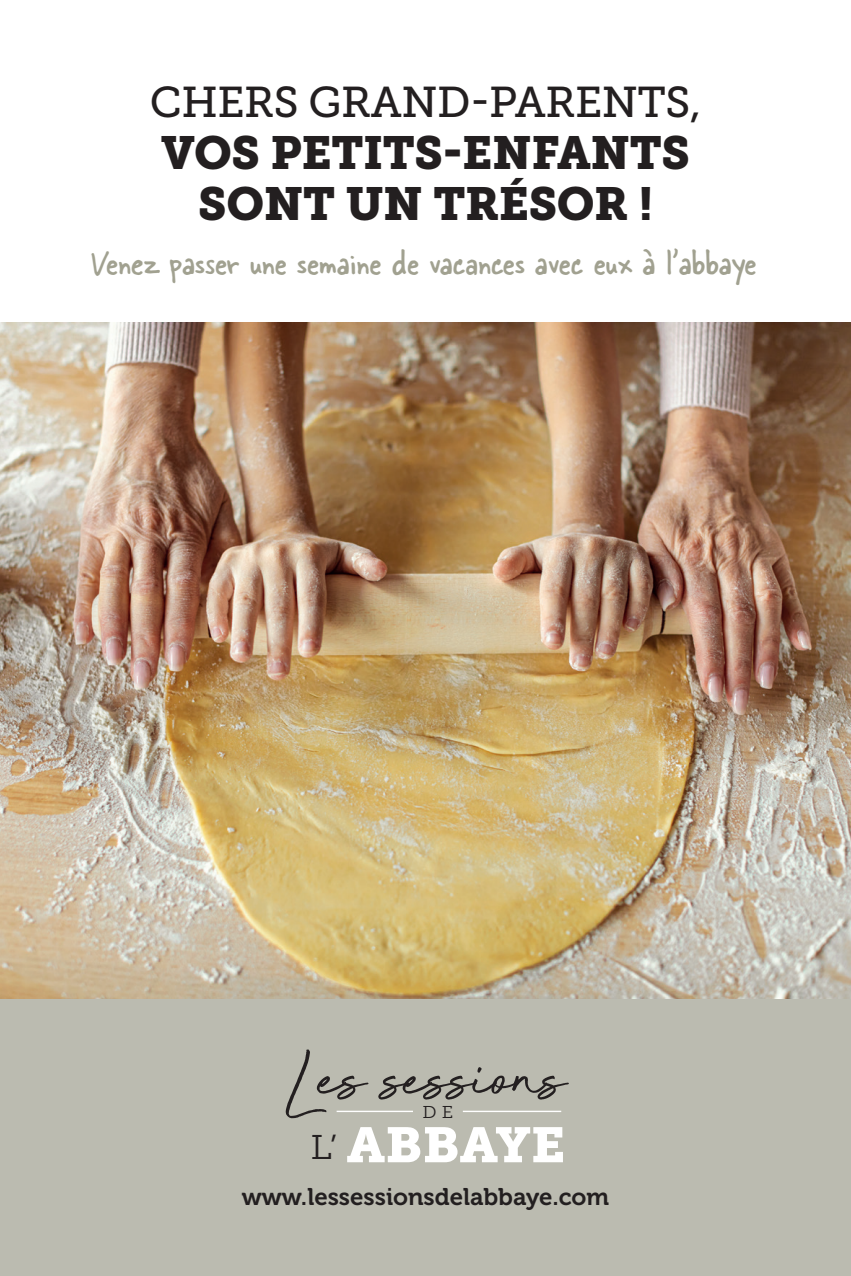
<style>
.page{position:relative;width:851px;height:1276px;background:#fff}
.page>*{position:absolute;margin:0;border:0;box-sizing:border-box;transform-origin:0 0}
.t1{font:88.5px "Beyond Infinity";letter-spacing:-.025em;color:#231f20}
.t2{font:49.2px "Museo Slab 900";color:#fff;scale:1.07 1}
.t3{font:46.2px/51.3px "Museo Slab 900";letter-spacing:-.01em;color:#231f20;text-align:center}
.t4{font:42.9px "Museo Slab 500";letter-spacing:-.01em;color:#231f20}
.t5{font:39px "Skippy Sharp";color:#a1a190}
.t6{font:24px "Museo 700";color:#231f20}
.t7{font:17.1px "Museo Slab 300";color:#231f20;scale:1.07 1}
.s1{font-family:"Museo Slab 300";font-size:34.2px;color:#231f20}
</style>
<div class="page">
<div style="left:0;top:961px;width:850px;height:315px;background:#bbbbb0"></div>
<img style="left:0;top:323px;width:850px;height:675px">
<hr style="left:336px;top:1110px;width:77px;height:2px;background:#fff">
<hr style="left:463px;top:1110px;width:98px;height:2px;background:#fff">
<p class="t4" style="left:150px;top:79px;width:553px">CHERS GRAND-PARENTS,</p>
<p class="t3" style="left:161px;top:127px;width:530px">VOS PETITS-ENFANTS<br>SONT UN TRÉSOR !</p>
<p class="t5" style="left:91px;top:238px;width:666px">Venez passer une semaine de vacances avec eux à l’abbaye</p>
<h1 class="t1" style="left:284px;top:1031px;width:283px">Les sessions</h1>
<p class="t7" style="left:422px;top:1102px;width:30px">D E</p>
<p class="t2" style="left:310px;top:1116px;width:240px"><span class="s1">L’</span> ABBAYE</p>
<p class="t6" style="left:242px;top:1183px;width:369px">www.lessessionsdelabbaye.com</p>
</div>
